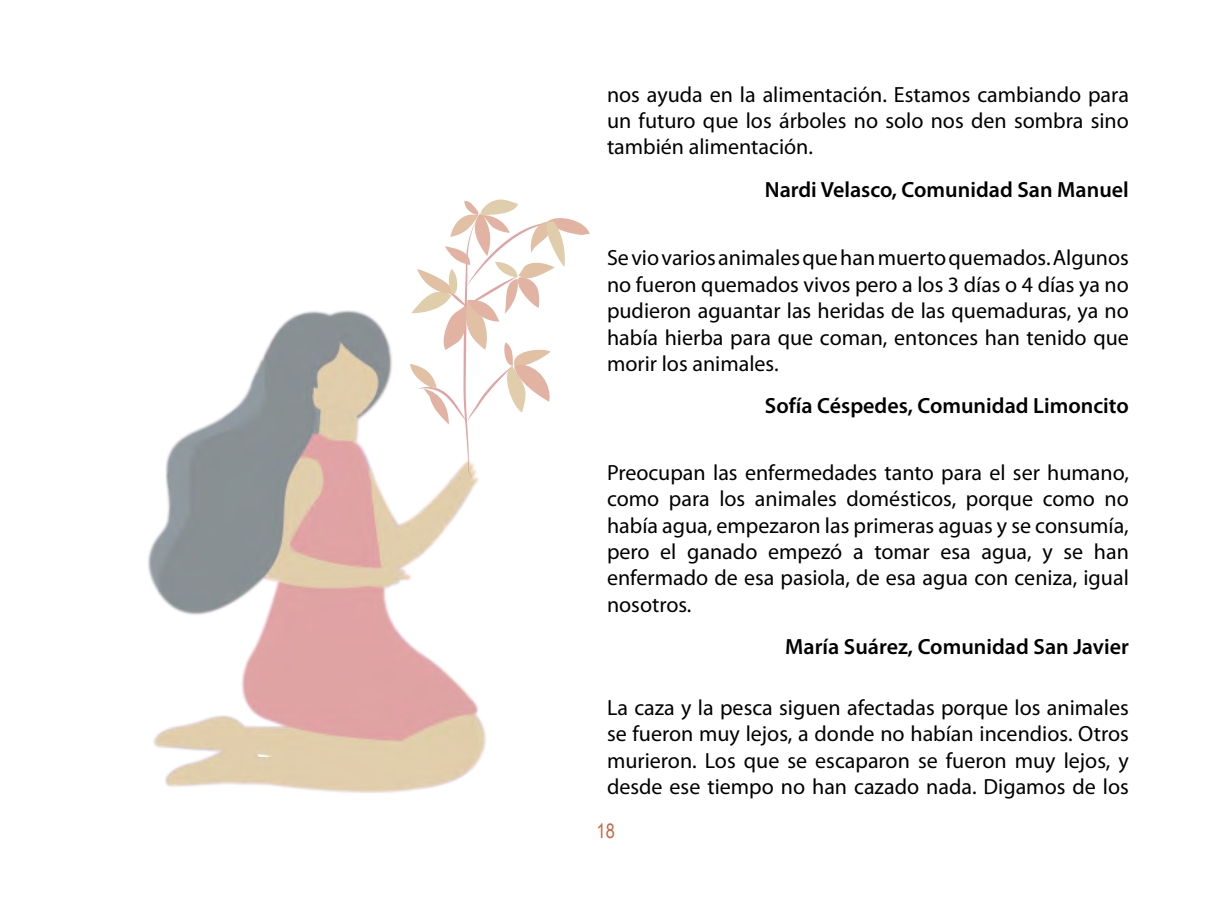
<style>
.page{position:relative;width:1214px;height:919px;background:#fff}
.page>*{position:absolute;margin:0;border:0;box-sizing:border-box;transform-origin:0 0}
.t1{font:22px/26.4px "Myriad Pro";color:#000;text-align:justify}
.t2{font:600 22px "Myriad Pro";color:#000}
.t3{font:20px "Arial Narrow";color:#c76746}
</style>
<div class="page">
<img style="left:148px;top:310px;width:338px;height:483px">
<svg style="left:410px;top:199px;width:179px;height:282px"></svg>
<p class="t1" style="left:607px;top:81px;width:523px">nos ayuda en la alimentación. Estamos cambiando para un futuro que los árboles no solo nos den sombra sino también alimentación.</p>
<p class="t2" style="left:764px;top:175px;width:365px">Nardi Velasco, Comunidad San Manuel</p>
<p class="t1" style="left:607px;top:244px;width:523px">Se vio varios animales que han muerto quemados. Algunos no fueron quemados vivos pero a los 3 días o 4 días ya no pudieron aguantar las heridas de las quemaduras, ya no había hierba para que coman, entonces han tenido que morir los animales.</p>
<p class="t2" style="left:764px;top:392px;width:365px">Sofía Céspedes, Comunidad Limoncito</p>
<p class="t1" style="left:607px;top:459px;width:523px">Preocupan las enfermedades tanto para el ser humano, como para los animales domésticos, porque como no había agua, empezaron las primeras aguas y se consumía, pero el ganado empezó a tomar esa agua, y se han enfermado de esa pasiola, de esa agua con ceniza, igual nosotros.</p>
<p class="t2" style="left:785px;top:633px;width:345px">María Suárez, Comunidad San Javier</p>
<p class="t1" style="left:607px;top:693px;width:523px">La caza y la pesca siguen afectadas porque los animales se fueron muy lejos, a donde no habían incendios. Otros murieron. Los que se escaparon se fueron muy lejos, y desde ese tiempo no han cazado nada. Digamos de los</p>
<p class="t3" style="left:596px;top:819px;width:20px">18</p>
</div>
